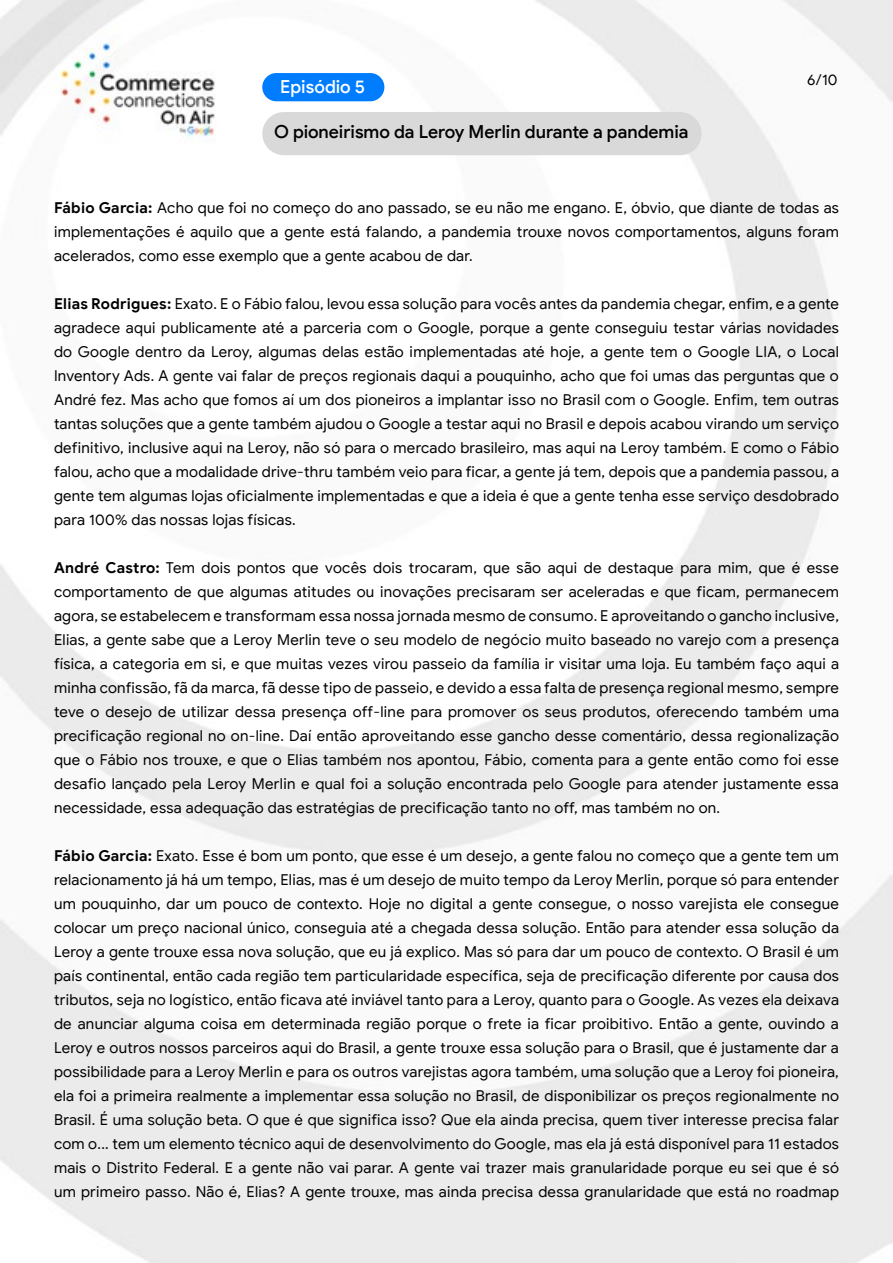
<style>
.page{position:relative;width:893px;height:1263px;background:#fff}
.page>*{position:absolute;margin:0;border:0;box-sizing:border-box;transform-origin:0 0}
.t1{font:500 18px "Google Sans Display";color:#000}
.t2{font:500 18px "Google Sans Display";color:#fff}
.t3{font:15px/24px "Google Sans";letter-spacing:.015em;color:#000;text-align:justify}
.t4{font:15px "Google Sans Display";color:#000}
.s1{font-weight:700}
</style>
<div class="page">
<img style="left:0;top:0;width:893px;height:1263px">
<div style="left:262px;top:73px;width:122px;height:28px;background:#007dff;border-radius:14px"></div>
<div style="left:262px;top:112px;width:440px;height:43px;background:#d9d9d9;border-radius:22px"></div>
<p class="t2" style="left:280px;top:76px;width:86px">Episódio 5</p>
<p class="t1" style="left:274px;top:121px;width:416px">O pioneirismo da Leroy Merlin durante a pandemia</p>
<p class="t4" style="left:807px;top:70px;width:32px">6/10</p>
<p class="t3" style="left:54px;top:196px;width:786px"><span class="s1">Fábio Garcia:</span> Acho que foi no começo do ano passado, se eu não me engano. E, óbvio, que diante de todas as implementações é aquilo que a gente está falando, a pandemia trouxe novos comportamentos, alguns foram acelerados, como esse exemplo que a gente acabou de dar.</p>
<p class="t3" style="left:54px;top:292px;width:786px"><span class="s1">Elias Rodrigues:</span> Exato. E o Fábio falou, levou essa solução para vocês antes da pandemia chegar, enfim, e a gente agradece aqui publicamente até a parceria com o Google, porque a gente conseguiu testar várias novidades do Google dentro da Leroy, algumas delas estão implementadas até hoje, a gente tem o Google LIA, o Local Inventory Ads. A gente vai falar de preços regionais daqui a pouquinho, acho que foi umas das perguntas que o André fez. Mas acho que fomos aí um dos pioneiros a implantar isso no Brasil com o Google. Enfim, tem outras tantas soluções que a gente também ajudou o Google a testar aqui no Brasil e depois acabou virando um serviço definitivo, inclusive aqui na Leroy, não só para o mercado brasileiro, mas aqui na Leroy também. E como o Fábio falou, acho que a modalidade drive-thru também veio para ficar, a gente já tem, depois que a pandemia passou, a gente tem algumas lojas oficialmente implementadas e que a ideia é que a gente tenha esse serviço desdobrado para 100% das nossas lojas físicas.</p>
<p class="t3" style="left:54px;top:556px;width:786px"><span class="s1">André Castro:</span> Tem dois pontos que vocês dois trocaram, que são aqui de destaque para mim, que é esse comportamento de que algumas atitudes ou inovações precisaram ser aceleradas e que ficam, permanecem agora, se estabelecem e transformam essa nossa jornada mesmo de consumo. E aproveitando o gancho inclusive, Elias, a gente sabe que a Leroy Merlin teve o seu modelo de negócio muito baseado no varejo com a presença física, a categoria em si, e que muitas vezes virou passeio da família ir visitar uma loja. Eu também faço aqui a minha confissão, fã da marca, fã desse tipo de passeio, e devido a essa falta de presença regional mesmo, sempre teve o desejo de utilizar dessa presença off-line para promover os seus produtos, oferecendo também uma precificação regional no on-line. Daí então aproveitando esse gancho desse comentário, dessa regionalização que o Fábio nos trouxe, e que o Elias também nos apontou, Fábio, comenta para a gente então como foi esse desafio lançado pela Leroy Merlin e qual foi a solução encontrada pelo Google para atender justamente essa necessidade, essa adequação das estratégias de precificação tanto no off, mas também no on.</p>
<p class="t3" style="left:54px;top:844px;width:786px"><span class="s1">Fábio Garcia:</span> Exato. Esse é bom um ponto, que esse é um desejo, a gente falou no começo que a gente tem um relacionamento já há um tempo, Elias, mas é um desejo de muito tempo da Leroy Merlin, porque só para entender um pouquinho, dar um pouco de contexto. Hoje no digital a gente consegue, o nosso varejista ele consegue colocar um preço nacional único, conseguia até a chegada dessa solução. Então para atender essa solução da Leroy a gente trouxe essa nova solução, que eu já explico. Mas só para dar um pouco de contexto. O Brasil é um país continental, então cada região tem particularidade específica, seja de precificação diferente por causa dos tributos, seja no logístico, então ficava até inviável tanto para a Leroy, quanto para o Google. As vezes ela deixava de anunciar alguma coisa em determinada região porque o frete ia ficar proibitivo. Então a gente, ouvindo a Leroy e outros nossos parceiros aqui do Brasil, a gente trouxe essa solução para o Brasil, que é justamente dar a possibilidade para a Leroy Merlin e para os outros varejistas agora também, uma solução que a Leroy foi pioneira, ela foi a primeira realmente a implementar essa solução no Brasil, de disponibilizar os preços regionalmente no Brasil. É uma solução beta. O que é que significa isso? Que ela ainda precisa, quem tiver interesse precisa falar com o... tem um elemento técnico aqui de desenvolvimento do Google, mas ela já está disponível para 11 estados mais o Distrito Federal. E a gente não vai parar. A gente vai trazer mais granularidade porque eu sei que é só um primeiro passo. Não é, Elias? A gente trouxe, mas ainda precisa dessa granularidade que está no roadmap</p>
</div>
